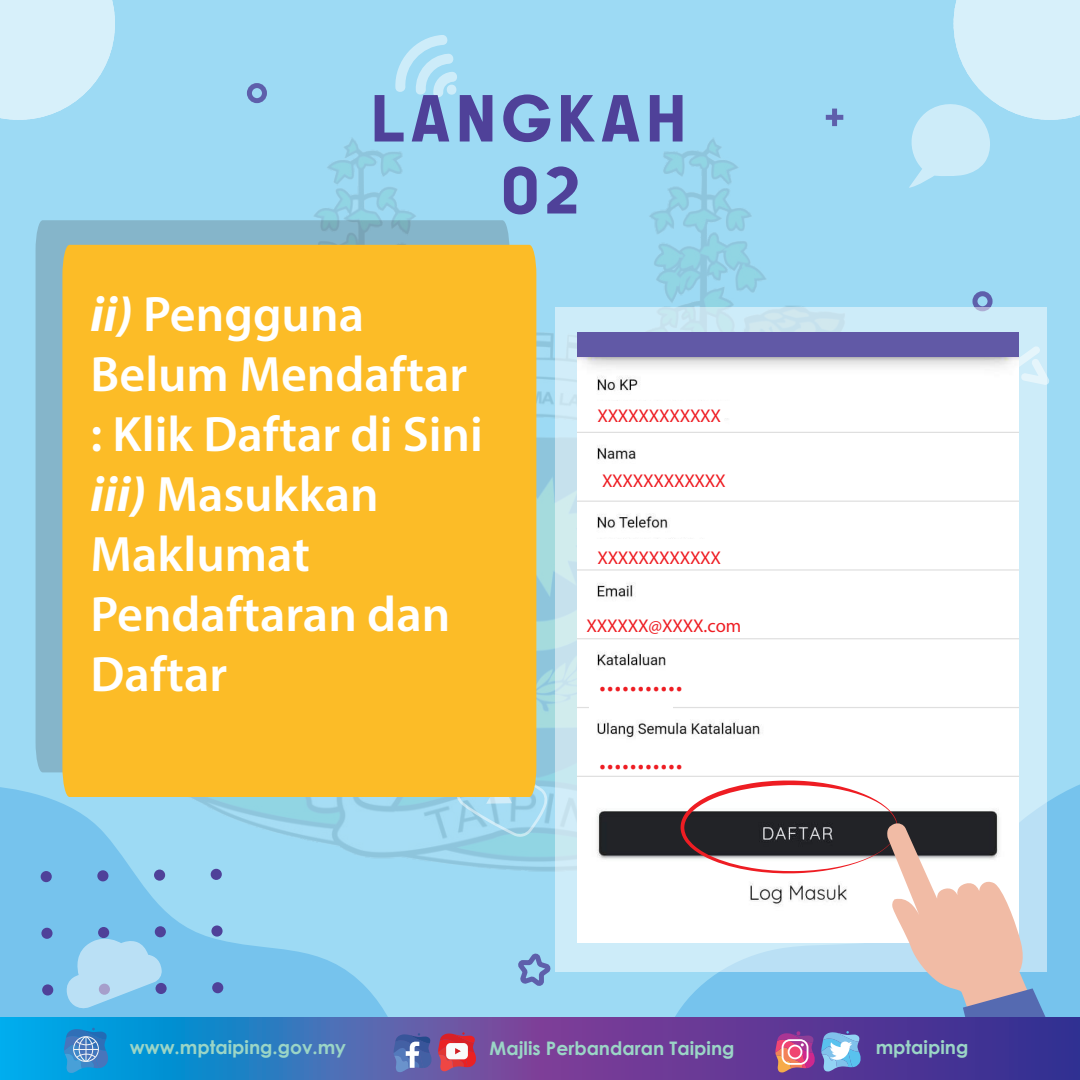
<style>
.page{position:relative;width:1080px;height:1080px;background:#fff}
.page>*{position:absolute;margin:0;border:0;box-sizing:border-box;transform-origin:0 0}
.t1{font:60px/72px "a Atomic Md";letter-spacing:.1em;color:#4f4199;text-align:center}
.t2{font:600 50px/60px "Myriad Pro";color:#fff}
.t3{font:37px/78.1px "Myriad Pro";color:#ee1d23}
.t4{font:700 18.7px "Century Gothic";color:#9bd5c6}
.t5{font:18.5px "Myriad Pro";letter-spacing:-.015em;color:#ee1d23}
.s1{font-weight:700;font-style:italic}
</style>
<div class="page">
<img style="left:0;top:1px;width:1080px;height:1017px">
<svg style="left:909px;top:1px;width:171px;height:187px;background:#bbe5f7"></svg>
<svg style="left:455px;top:170px;width:100px;height:816px;background:#9cd5eb"></svg>
<svg style="left:394px;top:35px;width:65px;height:64px;background:#b0e1f6"></svg>
<svg style="left:67px;top:935px;width:95px;height:73px;background:#a0d2f0"></svg>
<svg style="left:1047px;top:339px;width:2px;height:46px"></svg>
<div style="left:555px;top:307px;width:492px;height:664px;background:#cdecf9"></div>
<div style="left:36px;top:220px;width:473px;height:552px;background:#85b5ca"></div>
<div style="left:62px;top:245px;width:474px;height:552px;background:#fcbc27"></div>
<img style="left:577px;top:357px;width:441px;height:586px">
<div style="left:577px;top:332px;width:441px;height:25px;background:#6159a6"></div>
<div style="left:589px;top:401px;width:150px;height:16px;background:#fff"></div>
<div style="left:594px;top:468px;width:303px;height:26px;background:#fff"></div>
<div style="left:594px;top:539px;width:122px;height:24px;background:#fff"></div>
<div style="left:589px;top:606px;width:278px;height:26px;background:#fff"></div>
<div style="left:589px;top:675px;width:83px;height:36px;background:#fff"></div>
<div style="left:589px;top:743px;width:83px;height:30px;background:#fff"></div>
<svg style="left:681px;top:759px;width:366px;height:259px;background:#bec4cb"></svg>
<svg style="left:0;top:1018px;width:1080px;height:62px;background:#4458ab"></svg>
<svg style="left:821px;top:1031px;width:40px;height:41px;background:#82a8d9"></svg>
<svg style="left:775px;top:1031px;width:40px;height:42px;background:#ba6491"></svg>
<svg style="left:394px;top:1033px;width:38px;height:39px"></svg>
<svg style="left:438px;top:1032px;width:38px;height:40px"></svg>
<svg style="left:64px;top:1028px;width:44px;height:45px;background:#4390cc"></svg>
<p class="t1" style="left:371px;top:87px;width:316px">LANGKAH<br>02</p>
<p class="t2" style="left:91px;top:283px;width:394px"><span class="s1">ii)</span> Pengguna<br>Belum Mendaftar : Klik Daftar di Sini <span class="s1">iii)</span> Masukkan<br>Maklumat<br>Pendaftaran dan<br>Daftar</p>
<p class="t5" style="left:597px;top:405px;width:125px">XXXXXXXXXXXX</p>
<p class="t5" style="left:602px;top:469px;width:125px">XXXXXXXXXXXX</p>
<p class="t5" style="left:597px;top:546px;width:125px">XXXXXXXXXXXX</p>
<p class="t5" style="left:587px;top:614px;width:156px">XXXXXX@XXXX.com</p>
<p class="t3" style="left:599px;top:639px;width:86px">........... ...........</p>
<p class="t4" style="left:130px;top:1033px;width:218px">www.mptaiping.gov.my</p>
<p class="t4" style="left:490px;top:1034px;width:247px">Majlis Perbandaran Taiping</p>
<p class="t4" style="left:876px;top:1033px;width:94px">mptaiping</p>
</div>
